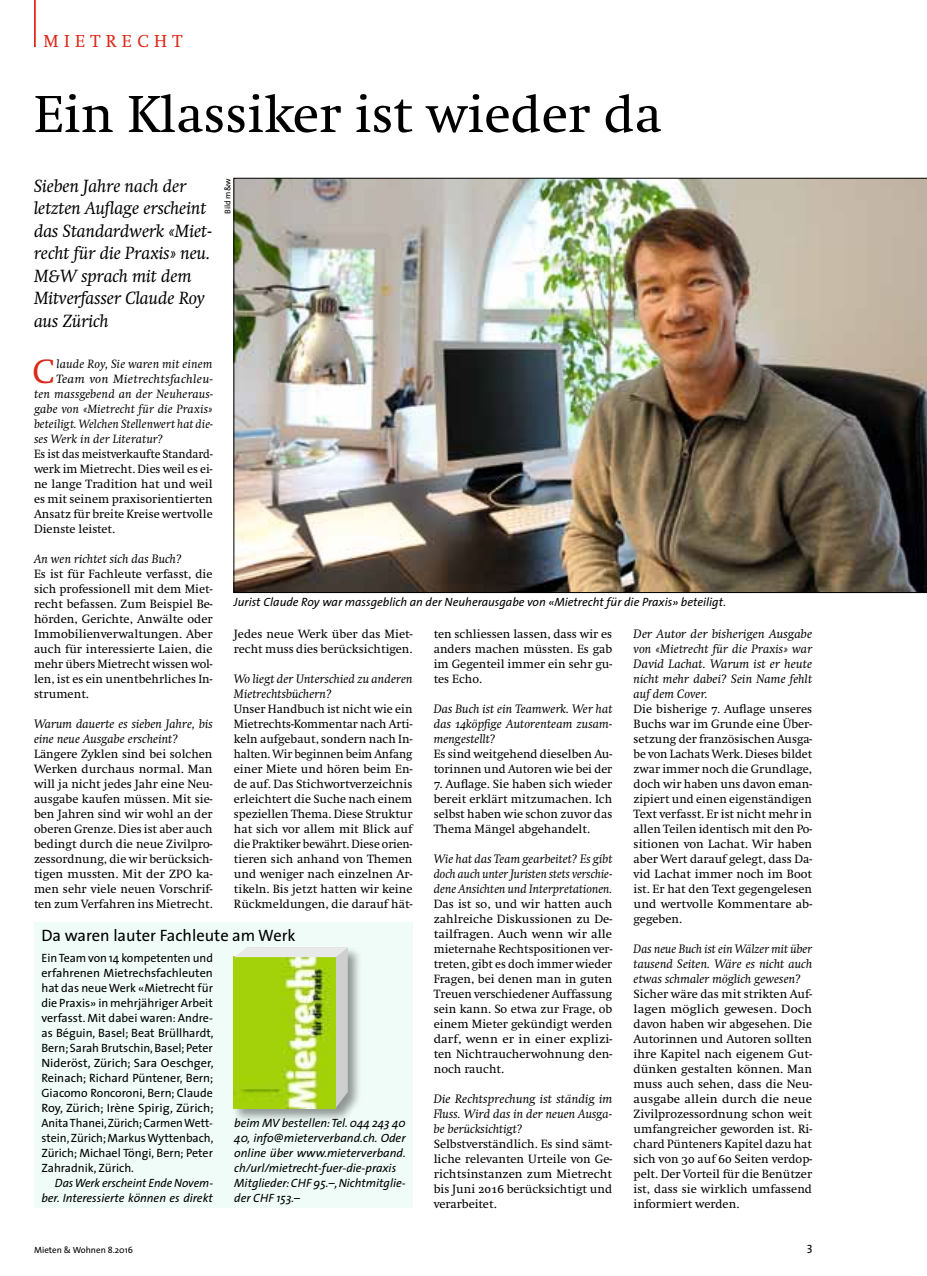
<style>
.page{position:relative;width:927px;height:1276px;background:#fff}
.page>*{position:absolute;margin:0;border:0;box-sizing:border-box;transform-origin:0 0}
.t1{font:54px "Swift";color:#000}
.t2{font:34.95px "Swift";color:#dc291a}
.t3{font:italic 18px/22.5px "Swift Neue LT Pro";color:#000}
.t4{font:18px "Swift";letter-spacing:.3em;color:#dc291a}
.t5{font:16.5px "The Sans";color:#000}
.t6{font:12.45px/15px "Swift";color:#000}
.t7{font:italic 12.45px "Swift";letter-spacing:.01em;color:#000}
.t8{font:italic 12.45px/15px "Swift Neue LT Pro";letter-spacing:.01em;color:#000}
.t9{font:12.45px "Swift";color:#000;scale:.95 1}
.t10{font:italic 12.45px "Swift";letter-spacing:.01em;color:#000;scale:1.08 1}
.t11{font:12px/15px "The Sans";color:#000}
.t12{font:italic 12px/15px "The Sans";color:#000;text-align:right}
.t13{font:12px "The Sans Caps";color:#000}
.t14{font:9px "The Sans";color:#000}
.t15{font:8.25px "The Sans";color:#000}
.s1{font-family:"Swift Neue LT Pro";font-style:italic}
.s2{font-family:"Swift SC"}
.s3{font-family:"Swift";font-style:normal}
</style>
<div class="page">
<hr style="left:34px;top:0;width:2px;height:47px;background:#dc291a">
<img style="left:234px;top:178px;width:693px;height:415px">
<div style="left:34px;top:923px;width:379px;height:285px;background:#effcf7"></div>
<div style="left:232px;top:945px;width:130px;height:177px;background:#000;opacity:.4"></div>
<svg style="left:234px;top:947px;width:114px;height:161px;background:#b3d44a"></svg>
<h1 class="t4" style="left:44px;top:31px;width:140px">MIETRECHT</h1>
<h2 class="t1" style="left:34px;top:85px;width:630px">Ein Klassiker ist wieder da</h2>
<p class="t15" style="left:221px;top:214px;width:37px;rotate:-90deg">Bild m&amp;w</p>
<p class="t3" style="left:34px;top:174px;width:178px">Sieben Jahre nach der letzten Auflage erscheint das Standardwerk «Miet&shy;recht für die Praxis» neu.<br>M&amp;W sprach mit dem<br>Mitverfasser Claude Roy aus Zürich</p>
<p class="t2" style="left:33px;top:352px;width:23px">C</p>
<p class="t7" style="left:56px;top:357px;width:158px">laude Roy, Sie waren mit einem</p>
<p class="t10" style="left:56px;top:372px;width:146px">Team von Mietrechtsfachleu-</p>
<p class="t7" style="left:34px;top:387px;width:180px">ten massgebend an der Neuheraus-</p>
<p class="t7" style="left:34px;top:402px;width:180px">gabe von «Mietrecht für die Praxis»</p>
<p class="t7" style="left:34px;top:417px;width:180px">beteiligt. Welchen Stellenwert hat die-</p>
<p class="t7" style="left:34px;top:432px;width:130px">ses Werk in der Literatur?</p>
<p class="t9" style="left:34px;top:447px;width:189px">Es ist das meistverkaufte Standard-</p>
<p class="t6" style="left:34px;top:461px;width:180px">werk im Mietrecht. Dies weil es ei-</p>
<p class="t6" style="left:34px;top:476px;width:180px">ne lange Tradition hat und weil</p>
<p class="t6" style="left:34px;top:491px;width:180px">es mit seinem praxisorientierten</p>
<p class="t6" style="left:34px;top:506px;width:180px">Ansatz für breite Kreise wertvolle</p>
<p class="t6" style="left:34px;top:521px;width:83px">Dienste leistet.</p>
<p class="t6" style="left:34px;top:551px;width:180px"><span class="s1">An wen richtet sich das Buch?<br></span>Es ist für Fachleute verfasst, die sich professionell mit dem Miet&shy;recht befassen. Zum Beispiel Be&shy;hörden, Gerichte, Anwälte oder<br>Immobilienverwaltungen. Aber auch für interessierte Laien, die mehr übers Mietrecht wissen wol&shy;len, ist es ein unentbehrliches In&shy;strument.</p>
<p class="t6" style="left:34px;top:716px;width:180px"><span class="s1">Warum dauerte es sieben Jahre, bis eine neue Ausgabe erscheint?<br></span>Längere Zyklen sind bei solchen<br>Werken durchaus normal. Man will ja nicht jedes Jahr eine Neu&shy;ausgabe kaufen müssen. Mit sie&shy;ben Jahren sind wir wohl an der oberen Grenze. Dies ist aber auch bedingt durch die neue Zivilpro&shy;zessordnung, die wir berücksich&shy;tigen mussten. Mit der ZPO ka&shy;men sehr viele neuen Vorschrif&shy;ten zum Verfahren ins Mietrecht.</p>
<p class="t12" style="left:234px;top:594px;width:494px">Jurist Claude Roy war massgeblich an der Neuherausgabe von «Mietrecht für die Praxis» beteiligt.</p>
<p class="t6" style="left:234px;top:626px;width:180px">Jedes neue Werk über das Miet&shy;recht muss dies berücksichtigen.</p>
<p class="t6" style="left:234px;top:671px;width:180px"><span class="s1">Wo liegt der Unterschied zu anderen<br>Mietrechtsbüchern?<br></span>Unser Handbuch ist nicht wie ein<br>Mietrechts-Kommentar nach Arti&shy;keln aufgebaut, sondern nach In&shy;halten. Wir beginnen beim Anfang einer Miete und hören beim En&shy;de auf. Das Stichwortverzeichnis erleichtert die Suche nach einem speziellen Thema. Diese Struktur hat sich vor allem mit Blick auf die Praktiker bewährt. Diese orien&shy;tieren sich anhand von Themen und weniger nach einzelnen Ar&shy;tikeln. Bis jetzt hatten wir keine<br>Rückmeldungen, die darauf hät-</p>
<h3 class="t5" style="left:41px;top:922px;width:256px">Da waren lauter Fachleute am Werk</h3>
<p class="t11" style="left:41px;top:949px;width:174px">Ein Team von 14 kompetenten und erfahrenen Mietrechsfachleuten hat das neue Werk «Mietrecht für die Praxis» in mehrjähriger Arbeit verfasst. Mit dabei waren: Andre&shy;as Béguin, Basel; Beat Brüllhardt, Bern; Sarah Brutschin, Basel; Peter Nideröst, Zürich; Sara Oeschger, Reinach; Richard Püntener, Bern; Giacomo Roncoroni, Bern; Claude Roy, Zürich; Irène Spirig, Zürich; Anita Thanei, Zürich; Carmen Wett&shy;stein, Zürich; Markus Wyttenbach, Zürich; Michael Töngi, Bern; Peter Zahradnik, Zürich.</p>
<p class="t12" style="left:41px;top:1174px;width:173px">Das Werk erscheint Ende Novem&shy;ber. Interessierte können es direkt</p>
<p class="t6" style="left:634px;top:626px;width:180px"><span class="s1">Der Autor der bisherigen Ausgabe von «Mietrecht für die Praxis» war<br>David Lachat. Warum ist er heute nicht mehr dabei? Sein Name fehlt auf dem Cover.<br></span>Die bisherige <span class="s2">7</span>. Auflage unseres<br>Buchs war im Grunde eine Über&shy;setzung der französischen Ausga&shy;be von Lachats Werk. Dieses bildet zwar immer noch die Grundlage, doch wir haben uns davon eman&shy;zipiert und einen eigenständigen<br>Text verfasst. Er ist nicht mehr in allen Teilen identisch mit den Po&shy;sitionen von Lachat. Wir haben aber Wert darauf gelegt, dass Da&shy;vid Lachat immer noch im Boot ist. Er hat den Text gegengelesen und wertvolle Kommentare ab&shy;gegeben.</p>
<p class="t6" style="left:634px;top:941px;width:180px"><span class="s1">Das neue Buch ist ein Wälzer mit über tausend Seiten. Wäre es nicht auch etwas schmaler möglich gewesen?<br></span>Sicher wäre das mit strikten Auf&shy;lagen möglich gewesen. Doch davon haben wir abgesehen. Die<br>Autorinnen und Autoren sollten ihre Kapitel nach eigenem Gut&shy;dünken gestalten können. Man muss auch sehen, dass die Neu&shy;ausgabe allein durch die neue<br>Zivilprozessordnung schon weit umfangreicher geworden ist. Ri&shy;chard Pünteners Kapitel dazu hat sich von <span class="s2">30</span> auf <span class="s2">60</span> Seiten verdop&shy;pelt. Der Vorteil für die Benützer ist, dass sie wirklich umfassend informiert werden.</p>
<p class="t6" style="left:434px;top:626px;width:180px;text-align:justify">ten schliessen lassen, dass wir es anders machen müssten. Es gab im Gegenteil immer ein sehr gu&shy;tes Echo.</p>
<p class="t8" style="left:434px;top:701px;width:180px">Das Buch ist ein Teamwerk. Wer hat das 14köpfige Autorenteam zusam&shy;mengestellt?<br><span class="s3">Es sind weitgehend dieselben Au&shy;torinnen und Autoren wie bei der</span></p>
<p class="t6" style="left:434px;top:776px;width:180px;text-align:justify"><span class="s2">7</span>. Auflage. Sie haben sich wieder bereit erklärt mitzumachen. Ich selbst haben wie schon zuvor das Thema Mängel abgehandelt.</p>
<p class="t6" style="left:434px;top:851px;width:180px;text-align:justify"><span class="s1">Wie hat das Team gearbeitet? Es gibt doch auch unter Juristen stets verschie&shy;dene Ansichten und Interpretationen.<br></span>Das ist so, und wir hatten auch zahlreiche Diskussionen zu De&shy;tailfragen. Auch wenn wir alle mieternahe Rechtspositionen ver&shy;treten, gibt es doch immer wieder Fragen, bei denen man in guten Treuen verschiedener Auffassung sein kann. So etwa zur Frage, ob einem Mieter gekündigt werden darf, wenn er in einer explizi&shy;ten Nichtraucherwohnung den&shy;noch raucht.</p>
<p class="t6" style="left:434px;top:1091px;width:180px"><span class="s1">Die Rechtsprechung ist ständig im<br>Fluss. Wird das in der neuen Ausga&shy;be berücksichtigt?<br></span>Selbstverständlich. Es sind sämt&shy;liche relevanten Urteile von Ge&shy;richtsinstanzen zum Mietrecht bis Juni <span class="s2">2016</span> berücksichtigt und verarbeitet.</p>
<p class="t12" style="left:234px;top:1114px;width:173px;text-align:left">beim MV bestellen: Tel. 044 243 40<br>40, info@mieterverband.ch. Oder online über www.mieterverband. ch/url/mietrecht-fuer-die-praxis<br>Mitglieder: CHF 95.–, Nichtmitglie&shy;der CHF 153.–</p>
<p class="t14" style="left:34px;top:1242px;width:100px">Mieten &amp; Wohnen 8.2016</p>
<p class="t13" style="left:807px;top:1239px;width:7px">3</p>
</div>
